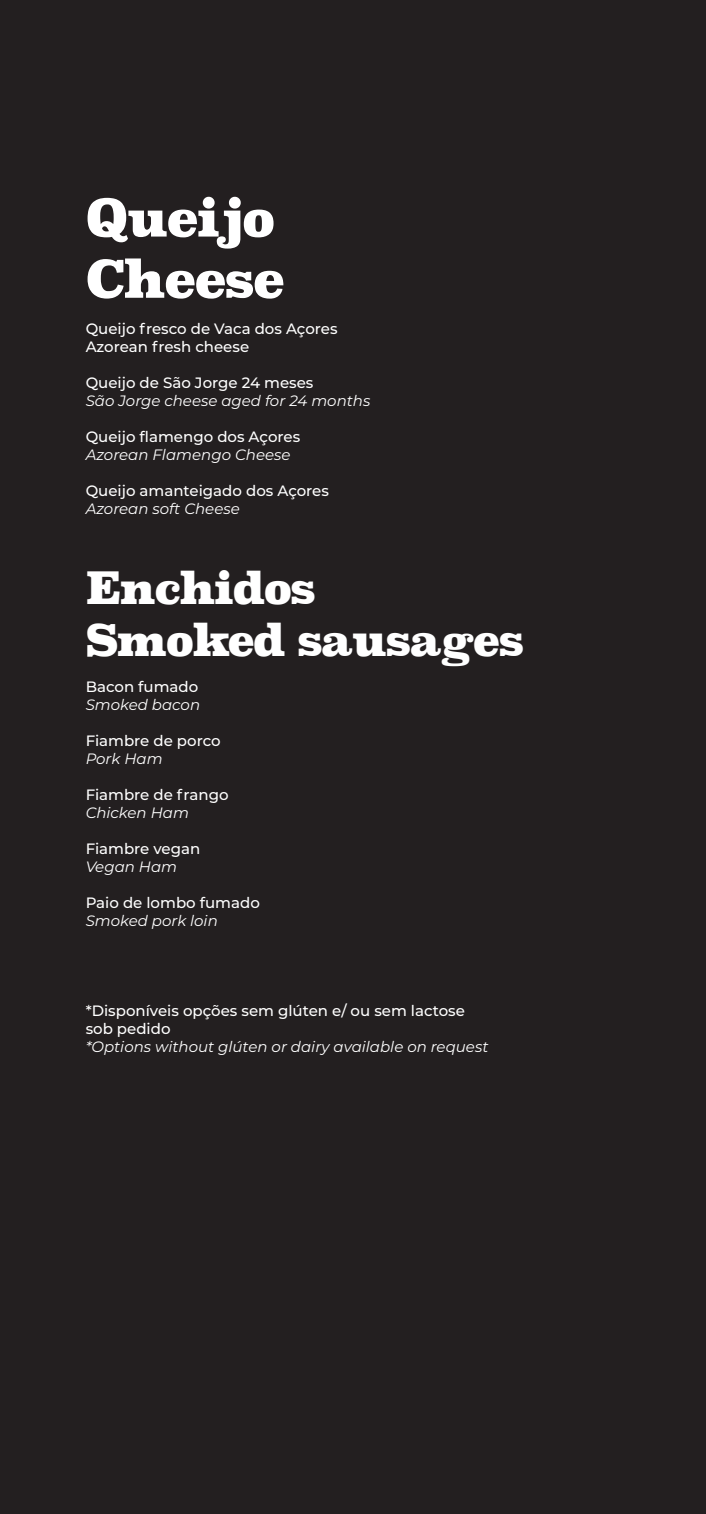
<style>
.page{position:relative;width:706px;height:1514px;background:#231f20}
.page>*{position:absolute;margin:0;border:0;box-sizing:border-box;transform-origin:0 0}
.t1{font:900 51px/61.2px "Superclarendon";letter-spacing:-.05em;color:#fff}
.t2{font:900 43.5px/52.2px "Superclarendon";letter-spacing:-.05em;color:#fff}
.t3{font:500 15px/18px "Montserrat";color:#fff}
.t4{font:italic 15px "Montserrat";color:#fff}
</style>
<div class="page">
<h1 class="t1" style="left:86px;top:191px;width:201px">Queijo<br>Cheese</h1>
<p class="t3" style="left:86px;top:319px;width:253px">Queijo fresco de Vaca dos Açores<br>Azorean fresh cheese</p>
<p class="t3" style="left:86px;top:373px;width:229px">Queijo de São Jorge 24 meses</p>
<p class="t4" style="left:86px;top:390px;width:286px">São Jorge cheese aged for 24 months</p>
<p class="t3" style="left:86px;top:427px;width:216px">Queijo flamengo dos Açores</p>
<p class="t4" style="left:86px;top:444px;width:206px">Azorean Flamengo Cheese</p>
<p class="t3" style="left:86px;top:481px;width:245px">Queijo amanteigado dos Açores</p>
<p class="t4" style="left:86px;top:498px;width:156px">Azorean soft Cheese</p>
<h2 class="t2" style="left:86px;top:565px;width:440px">Enchidos<br>Smoked sausages</h2>
<p class="t3" style="left:86px;top:677px;width:114px">Bacon fumado</p>
<p class="t4" style="left:86px;top:694px;width:116px">Smoked bacon</p>
<p class="t3" style="left:86px;top:731px;width:136px">Fiambre de porco</p>
<p class="t4" style="left:86px;top:748px;width:78px">Pork Ham</p>
<p class="t3" style="left:86px;top:785px;width:144px">Fiambre de frango</p>
<p class="t4" style="left:86px;top:802px;width:105px">Chicken Ham</p>
<p class="t3" style="left:86px;top:839px;width:116px">Fiambre vegan</p>
<p class="t4" style="left:86px;top:856px;width:93px">Vegan Ham</p>
<p class="t3" style="left:86px;top:893px;width:176px">Paio de lombo fumado</p>
<p class="t4" style="left:86px;top:910px;width:134px">Smoked pork loin</p>
<p class="t3" style="left:86px;top:1001px;width:381px">*Disponíveis opções sem glúten e/ ou sem lactose sob pedido</p>
<p class="t4" style="left:86px;top:1036px;width:404px">*Options without glúten or dairy available on request</p>
</div>
